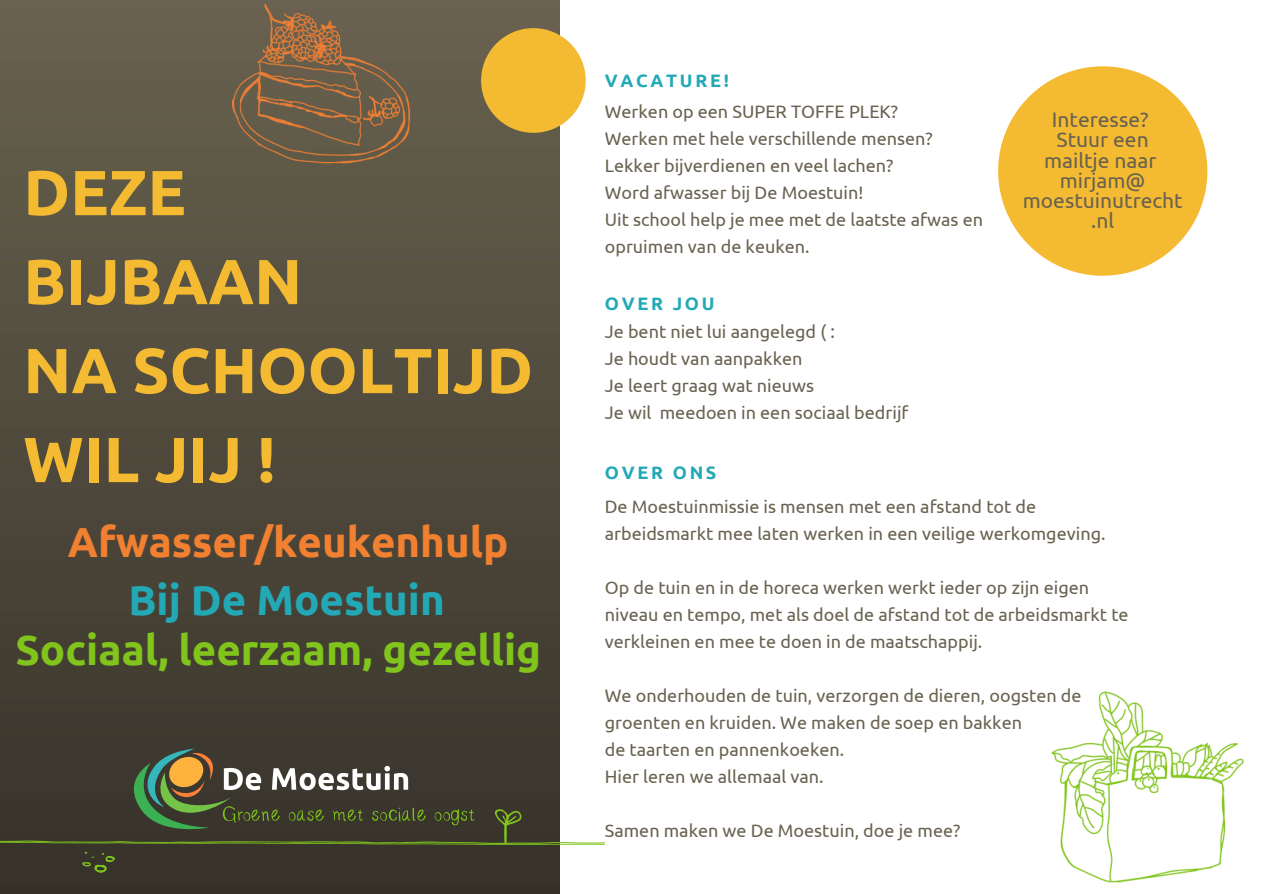
<style>
.page{position:relative;width:1263px;height:894px;background:#fff}
.page>*{position:absolute;margin:0;border:0;box-sizing:border-box;transform-origin:0 0}
.t1{font:700 63.6px/88.9px "Ubuntu";color:#f4ba32}
.t2{font:700 42px "Ubuntu";color:#80c41c}
.t3{font:700 42px "Ubuntu";color:#f18031}
.t4{font:700 42px "Ubuntu";color:#23a9b6}
.t5{font:21px/20.2px "Ubuntu";color:#696250;text-align:center}
.t6{font:18px/27px "Ubuntu";color:#696250}
.t7{font:700 18px "Ubuntu";letter-spacing:.15em;color:#23a9b6}
</style>
<div class="page">
<img style="left:0;top:0;width:559px;height:893px">
<img style="left:205px;top:0;width:226px;height:183px">
<img style="left:1051px;top:691px;width:193px;height:192px">
<svg style="left:481px;top:28px;width:105px;height:105px;background:#e3b549"></svg>
<svg style="left:998px;top:66px;width:209px;height:209px"></svg>
<svg style="left:82px;top:851px;width:33px;height:21px"></svg>
<svg style="left:0;top:748px;width:605px;height:96px;background:#555545"></svg>
<h1 class="t1" style="left:23px;top:147px;width:511px">DEZE<br>BIJBAAN<br>NA SCHOOLTIJD<br>WIL JIJ !</h1>
<h2 class="t3" style="left:68px;top:518px;width:442px">Afwasser/keukenhulp</h2>
<h2 class="t4" style="left:128px;top:575px;width:318px">Bij De Moestuin</h2>
<h2 class="t2" style="left:15px;top:625px;width:527px">Sociaal, leerzaam, gezellig</h2>
<p class="t7" style="left:605px;top:70px;width:126px">VACATURE!</p>
<p class="t6" style="left:605px;top:97px;width:380px">Werken op een SUPER TOFFE PLEK?<br>Werken met hele verschillende mensen?<br>Lekker bijverdienen en veel lachen?<br>Word afwasser bij De Moestuin!<br>Uit school help je mee met de laatste afwas en opruimen van de keuken.</p>
<p class="t7" style="left:605px;top:293px;width:111px">OVER JOU</p>
<p class="t6" style="left:605px;top:318px;width:305px">Je bent niet lui aangelegd ( :<br>Je houdt van aanpakken<br>Je leert graag wat nieuws<br>Je wil meedoen in een sociaal bedrijf</p>
<p class="t7" style="left:605px;top:462px;width:113px">OVER ONS</p>
<p class="t5" style="left:1023px;top:109px;width:161px">Interesse?<br>Stuur een mailtje naar mirjam@ moestuinutrecht .nl</p>
<p class="t6" style="left:605px;top:492px;width:502px">De Moestuinmissie is mensen met een afstand tot de arbeidsmarkt mee laten werken in een veilige werkomgeving.</p>
<p class="t6" style="left:605px;top:573px;width:525px">Op de tuin en in de horeca werken werkt ieder op zijn eigen niveau en tempo, met als doel de afstand tot de arbeidsmarkt te verkleinen en mee te doen in de maatschappij.</p>
<p class="t6" style="left:605px;top:681px;width:478px">We onderhouden de tuin, verzorgen de dieren, oogsten de groenten en kruiden. We maken de soep en bakken<br>de taarten en pannenkoeken.<br>Hier leren we allemaal van.</p>
<p class="t6" style="left:605px;top:816px;width:357px">Samen maken we De Moestuin, doe je mee?</p>
</div>
